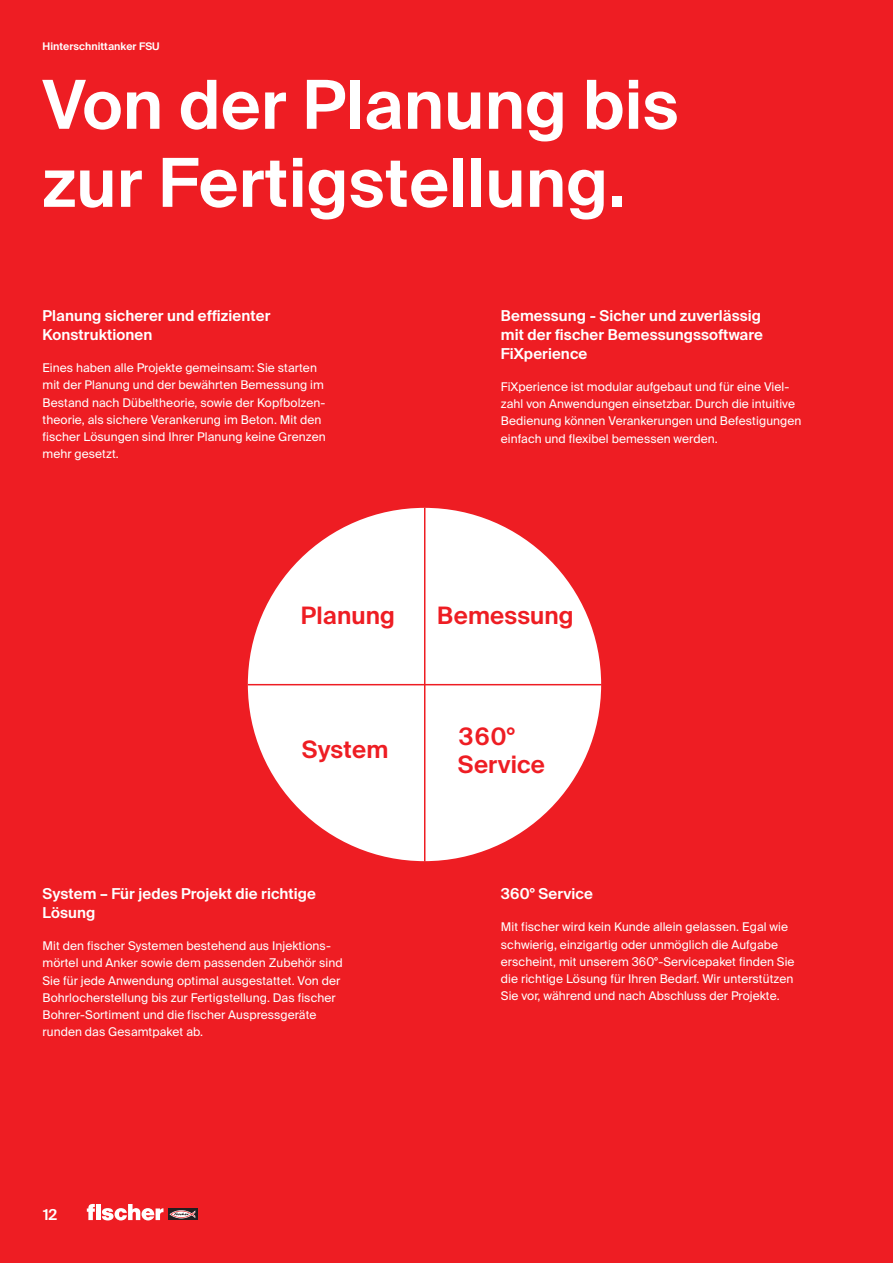
<style>
.page{position:relative;width:893px;height:1263px;background:#ee1d23}
.page>*{position:absolute;margin:0;border:0;box-sizing:border-box;transform-origin:0 0}
.t1{font:600 67.5px/78px "fischerstrong";letter-spacing:.005em;color:#fff}
.t2{font:600 24px/27.6px "fischerstrong";letter-spacing:.005em;color:#ee1d23}
.t3{font:600 15px/18.8px "fischerstrong";letter-spacing:.005em;color:#fff}
.t4{font:12px/17.2px "fischerstrong";letter-spacing:.005em;color:#fff}
.t5{font:600 10.5px "fischerstrong";letter-spacing:.005em;color:#fff}
</style>
<div class="page">
<svg style="left:168px;top:1208px;width:29px;height:12px"></svg>
<svg style="left:169px;top:1210px;width:26px;height:8px"></svg>
<svg style="left:87px;top:1204px;width:76px;height:16px"></svg>
<div style="left:248px;top:508px;width:353px;height:353px;background:#fff;border-radius:50%"></div>
<hr style="left:424px;top:508px;width:1px;height:353px;background:#ee1d23">
<hr style="left:248px;top:684px;width:354px;height:1px;background:#ee1d23">
<p class="t5" style="left:43px;top:41px;width:119px">Hinterschnittanker FSU</p>
<h1 class="t1" style="left:43px;top:66px;width:637px">Von der Planung bis zur Fertigstellung.</h1>
<p class="t3" style="left:43px;top:306px;width:229px">Planung sicherer und effizienter<br>Konstruktionen</p>
<p class="t4" style="left:43px;top:359px;width:285px">Eines haben alle Projekte gemeinsam: Sie starten mit der Planung und der bewährten Bemessung im Bestand nach Dübeltheorie, sowie der Kopfbolzen&shy;theorie, als sichere Verankerung im Beton. Mit den fischer Lösungen sind Ihrer Planung keine Grenzen mehr gesetzt.</p>
<p class="t3" style="left:501px;top:306px;width:264px">Bemessung - Sicher und zuverlässig mit der fischer Bemessungssoftware<br>FiXperience</p>
<p class="t4" style="left:501px;top:378px;width:302px">FiXperience ist modular aufgebaut und für eine Viel&shy;zahl von Anwendungen einsetzbar. Durch die intuitive Bedienung können Verankerungen und Befestigungen einfach und flexibel bemessen werden.</p>
<h2 class="t2" style="left:301px;top:601px;width:95px">Planung</h2>
<h2 class="t2" style="left:437px;top:601px;width:138px">Bemessung</h2>
<h2 class="t2" style="left:302px;top:736px;width:88px">System</h2>
<p class="t3" style="left:43px;top:884px;width:275px">System – Für jedes Projekt die richtige<br>Lösung</p>
<p class="t4" style="left:43px;top:937px;width:302px">Mit den fischer Systemen bestehend aus Injektions&shy;mörtel und Anker sowie dem passenden Zubehör sind Sie für jede Anwendung optimal ausgestattet. Von der Bohrlocherstellung bis zur Fertigstellung. Das fischer Bohrer-Sortiment und die fischer Auspressgeräte runden das Gesamtpaket ab.</p>
<p class="t3" style="left:43px;top:1206px;width:16px">12</p>
<h2 class="t2" style="left:458px;top:723px;width:89px">360°<br>Service</h2>
<p class="t3" style="left:501px;top:884px;width:93px">360° Service</p>
<p class="t4" style="left:501px;top:918px;width:295px">Mit fischer wird kein Kunde allein gelassen. Egal wie schwierig, einzigartig oder unmöglich die Aufgabe erscheint, mit unserem 360°-Servicepaket finden Sie die richtige Lösung für Ihren Bedarf. Wir unterstützen Sie vor, während und nach Abschluss der Projekte.</p>
</div>
